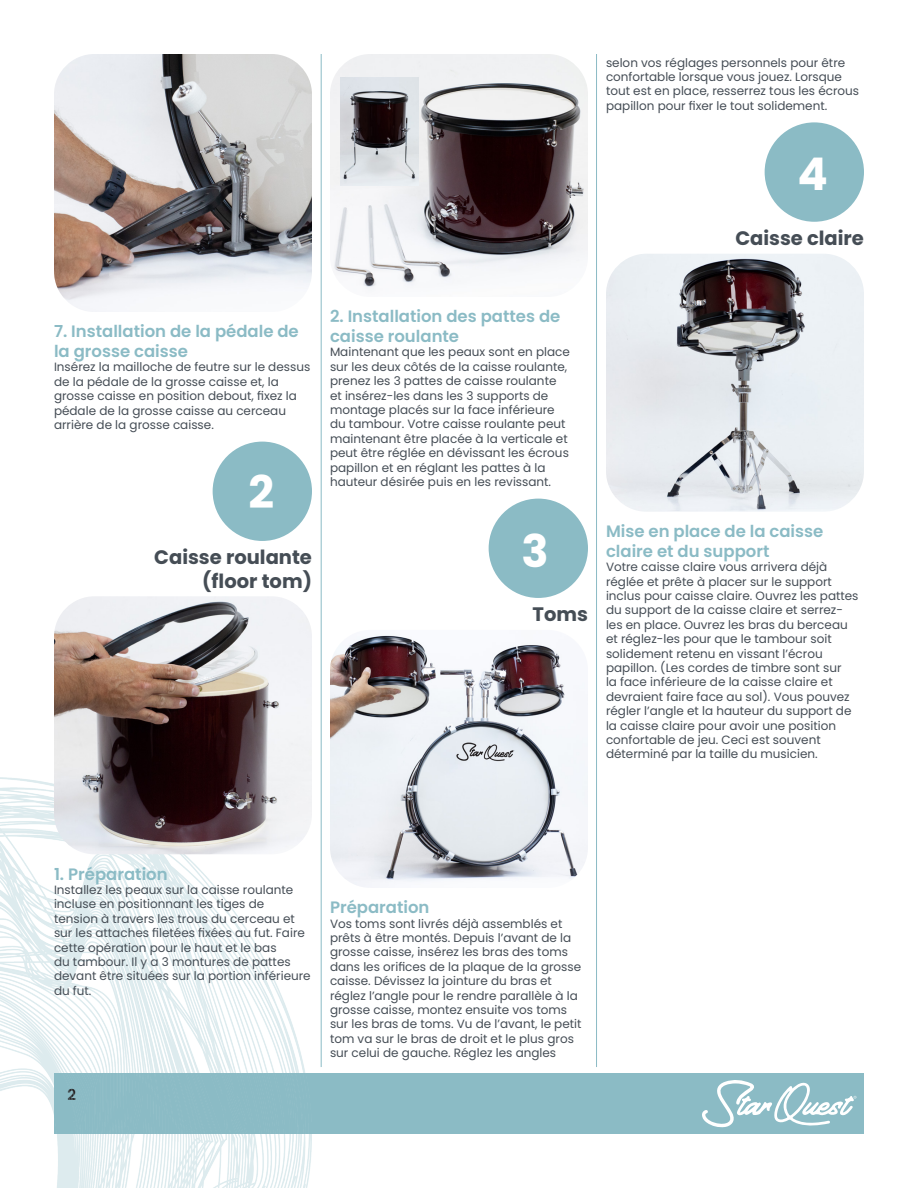
<style>
.page{position:relative;width:918px;height:1188px;background:#fff}
.page>*{position:absolute;margin:0;border:0;box-sizing:border-box;transform-origin:0 0}
.small_print{font:700 45px "Poppins";color:#fff}
.Head{font:700 19.5px/23.4px "Poppins";color:#454d55;text-align:right}
.SubHead{font:600 16.5px/19.8px "Poppins";color:#8bbbc5}
.t1{font:600 15px "Poppins";color:#231f20}
.Description{font:12px/14.4px "Poppins";color:#454d55}
</style>
<div class="page">
<div style="left:54px;top:1074px;width:810px;height:60px;background:#8bbbc5"></div>
<svg style="left:702px;top:1080px;width:155px;height:48px"></svg>
<img style="left:0;top:778px;width:311px;height:410px">
<hr style="left:321px;top:54px;width:1px;height:1013px;background:#8bbbc5">
<hr style="left:596px;top:54px;width:1px;height:1013px;background:#8bbbc5">
<img style="left:54px;top:54px;width:258px;height:258px">
<div style="left:213px;top:442px;width:99px;height:99px;background:#8bbbc5;border-radius:50%"></div>
<img style="left:54px;top:596px;width:258px;height:258px">
<img style="left:330px;top:54px;width:258px;height:235px">
<img style="left:340px;top:77px;width:79px;height:108px">
<div style="left:489px;top:499px;width:99px;height:99px;background:#8bbbc5;border-radius:50%"></div>
<img style="left:330px;top:634px;width:258px;height:253px">
<div style="left:765px;top:122px;width:99px;height:100px;background:#8bbbc5;border-radius:50%"></div>
<img style="left:606px;top:254px;width:258px;height:258px">
<p class="Description" style="left:606px;top:55px;width:255px">selon vos réglages personnels pour être confortable lorsque vous jouez. Lorsque tout est en place, resserrez tous les écrous papillon pour fixer le tout solidement.</p>
<p class="small_print" style="left:797px;top:148px;width:32px">4</p>
<p class="Head" style="left:735px;top:227px;width:130px">Caisse claire</p>
<p class="SubHead" style="left:54px;top:322px;width:246px">7. Installation de la pédale de la grosse caisse</p>
<p class="Description" style="left:54px;top:360px;width:258px">Insérez la mailloche de feutre sur le dessus de la pédale de la grosse caisse et, la grosse caisse en position debout, fixez la pédale de la grosse caisse au cerceau arrière de la grosse caisse.</p>
<p class="small_print" style="left:248px;top:466px;width:27px">2</p>
<p class="Head" style="left:154px;top:546px;width:159px">Caisse roulante (floor tom)</p>
<p class="SubHead" style="left:330px;top:307px;width:232px">2. Installation des pattes de caisse roulante</p>
<p class="Description" style="left:330px;top:345px;width:241px">Maintenant que les peaux sont en place sur les deux côtés de la caisse roulante, prenez les 3 pattes de caisse roulante et insérez-les dans les 3 supports de montage placés sur la face inférieure du tambour. Votre caisse roulante peut maintenant être placée à la verticale et peut être réglée en dévissant les écrous papillon et en réglant les pattes à la hauteur désirée puis en les revissant.</p>
<p class="small_print" style="left:521px;top:525px;width:29px">3</p>
<p class="Head" style="left:533px;top:603px;width:57px">Toms</p>
<p class="SubHead" style="left:606px;top:521px;width:219px">Mise en place de la caisse claire et du support</p>
<p class="Description" style="left:606px;top:560px;width:254px">Votre caisse claire vous arrivera déjà réglée et prête à placer sur le support inclus pour caisse claire. Ouvrez les pattes du support de la caisse claire et serrez&shy;les en place. Ouvrez les bras du berceau et réglez-les pour que le tambour soit solidement retenu en vissant l’écrou papillon. (Les cordes de timbre sont sur<br>la face inférieure de la caisse claire et devraient faire face au sol). Vous pouvez régler l’angle et la hauteur du support de la caisse claire pour avoir une position confortable de jeu. Ceci est souvent déterminé par la taille du musicien.</p>
<p class="SubHead" style="left:54px;top:864px;width:115px">1. Préparation</p>
<p class="Description" style="left:54px;top:883px;width:258px">Installez les peaux sur la caisse roulante incluse en positionnant les tiges de tension à travers les trous du cerceau et sur les attaches filetées fixées au fut. Faire cette opération pour le haut et le bas<br>du tambour. Il y a 3 montures de pattes devant être situées sur la portion inférieure du fut.</p>
<p class="t1" style="left:68px;top:1086px;width:10px">2</p>
<p class="SubHead" style="left:330px;top:898px;width:101px">Préparation</p>
<p class="Description" style="left:330px;top:916px;width:253px">Vos toms sont livrés déjà assemblés et prêts à être montés. Depuis l’avant de la grosse caisse, insérez les bras des toms dans les orifices de la plaque de la grosse caisse. Dévissez la jointure du bras et réglez l’angle pour le rendre parallèle à la grosse caisse, montez ensuite vos toms sur les bras de toms. Vu de l’avant, le petit tom va sur le bras de droit et le plus gros sur celui de gauche. Réglez les angles</p>
</div>
